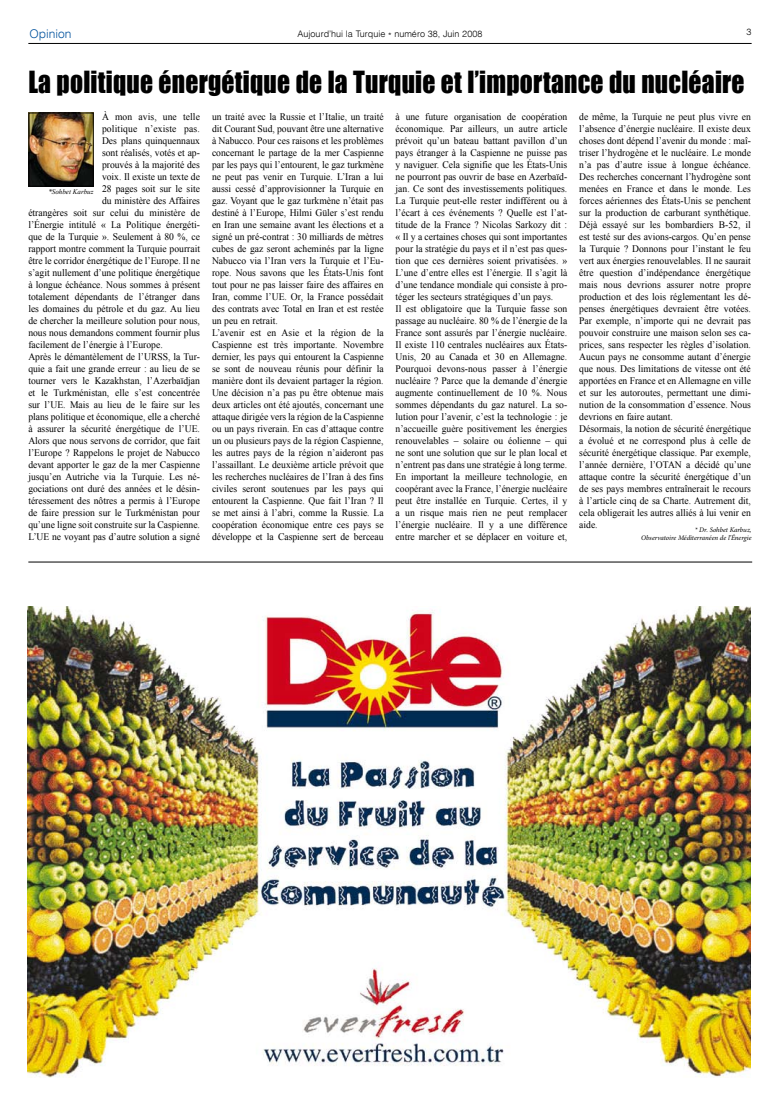
<style>
.page{position:relative;width:780px;height:1106px;background:#fff}
.page>*{position:absolute;margin:0;border:0;box-sizing:border-box;transform-origin:0 0}
.t1{font:28px "Impact";letter-spacing:.01em;color:#000;scale:.91 1}
.t2{font:12px "Switzerland Light Plain";color:#00529e}
.t3{font:10px/12px "Times New Roman";color:#000;scale:.96 1}
.t4{font:9px "Switzerland Light Plain";color:#000}
.t5{font:italic 7px/8.8px "Minion Pro";letter-spacing:-.005em;color:#000;text-align:right}
.t6{font:italic 7px "Times New Roman";color:#000}
</style>
<div class="page">
<hr style="left:28px;top:43px;width:723px;height:1px;background:#000">
<hr style="left:28px;top:562px;width:724px;height:1px;background:#000">
<img style="left:27px;top:606px;width:723px;height:471px">
<img style="left:31px;top:115px;width:60px;height:69px">
<div style="left:29px;top:113px;width:64px;height:73px;border:1px solid #000"></div>
<p class="t2" style="left:29px;top:26px;width:44px">Opinion</p>
<p class="t4" style="left:746px;top:26px;width:7px">3</p>
<h1 class="t1" style="left:28px;top:60px;width:788px">La politique énergétique de la Turquie et l’importance du nucléaire</h1>
<p class="t3" style="left:102px;top:110px;width:103px">À mon avis, une telle</p>
<p class="t3" style="left:102px;top:122px;width:103px">politique n’existe pas.</p>
<p class="t3" style="left:102px;top:134px;width:103px">Des plans quinquennaux</p>
<p class="t3" style="left:102px;top:146px;width:103px">sont réalisés, votés et ap-</p>
<p class="t3" style="left:102px;top:158px;width:103px">prouvés à la majorité des</p>
<p class="t3" style="left:102px;top:170px;width:103px">voix. Il existe un texte de</p>
<p class="t3" style="left:102px;top:182px;width:103px">28 pages soit sur le site</p>
<p class="t3" style="left:102px;top:194px;width:103px">du ministère des Affaires</p>
<p class="t3" style="left:28px;top:206px;width:180px">étrangères soit sur celui du ministère de</p>
<p class="t3" style="left:28px;top:218px;width:180px">l’Énergie intitulé « La Politique énergéti-</p>
<p class="t3" style="left:28px;top:230px;width:180px">que de la Turquie ». Seulement à 80 %, ce</p>
<p class="t3" style="left:28px;top:242px;width:180px">rapport montre comment la Turquie pourrait</p>
<p class="t3" style="left:28px;top:254px;width:180px">être le corridor énergétique de l’Europe. Il ne</p>
<p class="t3" style="left:28px;top:266px;width:180px">s’agit nullement d’une politique énergétique</p>
<p class="t3" style="left:28px;top:278px;width:180px">à longue échéance. Nous sommes à présent</p>
<p class="t3" style="left:28px;top:290px;width:180px">totalement dépendants de l’étranger dans</p>
<p class="t3" style="left:28px;top:302px;width:180px">les domaines du pétrole et du gaz. Au lieu</p>
<p class="t3" style="left:28px;top:314px;width:180px">de chercher la meilleure solution pour nous,</p>
<p class="t3" style="left:28px;top:326px;width:180px">nous nous demandons comment fournir plus</p>
<p class="t3" style="left:28px;top:338px;width:141px">facilement de l’énergie à l’Europe.</p>
<p class="t3" style="left:28px;top:350px;width:180px">Après le démantèlement de l’URSS, la Tur-</p>
<p class="t3" style="left:28px;top:362px;width:180px">quie a fait une grande erreur : au lieu de se</p>
<p class="t3" style="left:28px;top:374px;width:180px">tourner vers le Kazakhstan, l’Azerbaïdjan</p>
<p class="t3" style="left:28px;top:386px;width:180px">et le Turkménistan, elle s’est concentrée</p>
<p class="t3" style="left:28px;top:398px;width:180px">sur l’UE. Mais au lieu de le faire sur les</p>
<p class="t3" style="left:28px;top:410px;width:180px">plans politique et économique, elle a cherché</p>
<p class="t3" style="left:28px;top:422px;width:180px">à assurer la sécurité énergétique de l’UE.</p>
<p class="t3" style="left:28px;top:434px;width:180px">Alors que nous servons de corridor, que fait</p>
<p class="t3" style="left:28px;top:446px;width:180px">l’Europe ? Rappelons le projet de Nabucco</p>
<p class="t3" style="left:28px;top:458px;width:180px">devant apporter le gaz de la mer Caspienne</p>
<p class="t3" style="left:28px;top:470px;width:180px">jusqu’en Autriche via la Turquie. Les né-</p>
<p class="t3" style="left:28px;top:482px;width:180px">gociations ont duré des années et le désin-</p>
<p class="t3" style="left:28px;top:494px;width:180px">téressement des nôtres a permis à l’Europe</p>
<p class="t3" style="left:28px;top:506px;width:180px">de faire pression sur le Turkménistan pour</p>
<p class="t3" style="left:28px;top:518px;width:180px">qu’une ligne soit construite sur la Caspienne.</p>
<p class="t3" style="left:28px;top:530px;width:180px">L’UE ne voyant pas d’autre solution a signé</p>
<p class="t4" style="left:297px;top:28px;width:186px">Aujourd’hui la Turquie * numéro 38, Juin 2008</p>
<p class="t3" style="left:212px;top:110px;width:180px">un traité avec la Russie et l’Italie, un traité dit Courant Sud, pouvant être une alternative à Nabucco. Pour ces raisons et les problèmes concernant le partage de la mer Caspienne par les pays qui l’entourent, le gaz turkmène ne peut pas venir en Turquie. L’Iran a lui aussi cessé d’approvisionner la Turquie en gaz. Voyant que le gaz turkmène n’était pas destiné à l’Europe, Hilmi Güler s’est rendu en Iran une semaine avant les élections et a signé un pré-contrat : 30 milliards de mètres cubes de gaz seront acheminés par la ligne Nabucco via l’Iran vers la Turquie et l’Eu&shy;rope. Nous savons que les États-Unis font tout pour ne pas laisser faire des affaires en Iran, comme l’UE. Or, la France possédait des contrats avec Total en Iran et est restée un peu en retrait.<br>L’avenir est en Asie et la région de la Caspienne est très importante. Novembre dernier, les pays qui entourent la Caspienne se sont de nouveau réunis pour définir la manière dont ils devaient partager la région.<br>Une décision n’a pas pu être obtenue mais deux articles ont été ajoutés, concernant une attaque dirigée vers la région de la Caspienne ou un pays riverain. En cas d’attaque contre un ou plusieurs pays de la région Caspienne, les autres pays de la région n’aideront pas l’assaillant. Le deuxième article prévoit que les recherches nucléaires de l’Iran à des fins civiles seront soutenues par les pays qui entourent la Caspienne. Que fait l’Iran ? Il se met ainsi à l’abri, comme la Russie. La coopération économique entre ces pays se développe et la Caspienne sert de berceau</p>
<p class="t3" style="left:395px;top:110px;width:180px">à une future organisation de coopération économique. Par ailleurs, un autre article prévoit qu’un bateau battant pavillon d’un pays étranger à la Caspienne ne puisse pas y naviguer. Cela signifie que les États-Unis ne pourront pas ouvrir de base en Azerbaïd&shy;jan. Ce sont des investissements politiques.<br>La Turquie peut-elle rester indifférent ou à l’écart à ces événements ? Quelle est l’at&shy;titude de la France ? Nicolas Sarkozy dit : « Il y a certaines choses qui sont importantes pour la stratégie du pays et il n’est pas ques&shy;tion que ces dernières soient privatisées. » L’une d’entre elles est l’énergie. Il s’agit là d’une tendance mondiale qui consiste à pro&shy;téger les secteurs stratégiques d’un pays.<br>Il est obligatoire que la Turquie fasse son passage au nucléaire. 80 % de l’énergie de la France sont assurés par l’énergie nucléaire.<br>Il existe 110 centrales nucléaires aux États-Unis, 20 au Canada et 30 en Allemagne.<br>Pourquoi devons-nous passer à l’énergie nucléaire ? Parce que la demande d’énergie augmente continuellement de 10 %. Nous sommes dépendants du gaz naturel. La so&shy;lution pour l’avenir, c’est la technologie : je n’accueille guère positivement les énergies renouvelables – solaire ou éolienne – qui ne sont une solution que sur le plan local et n’entrent pas dans une stratégie à long terme.<br>En important la meilleure technologie, en coopérant avec la France, l’énergie nucléaire peut être installée en Turquie. Certes, il y a un risque mais rien ne peut remplacer l’énergie nucléaire. Il y a une différence entre marcher et se déplacer en voiture et,</p>
<p class="t3" style="left:579px;top:110px;width:180px">de même, la Turquie ne peut plus vivre en l’absence d’énergie nucléaire. Il existe deux choses dont dépend l’avenir du monde : maî&shy;triser l’hydrogène et le nucléaire. Le monde n’a pas d’autre issue à longue échéance.<br>Des recherches concernant l’hydrogène sont menées en France et dans le monde. Les forces aériennes des États-Unis se penchent sur la production de carburant synthétique.<br>Déjà essayé sur les bombardiers B-52, il est testé sur des avions-cargos. Qu’en pense la Turquie ? Donnons pour l’instant le feu vert aux énergies renouvelables. Il ne saurait être question d’indépendance énergétique mais nous devrions assurer notre propre production et des lois réglementant les dé&shy;penses énergétiques devraient être votées.<br>Par exemple, n’importe qui ne devrait pas pouvoir construire une maison selon ses ca&shy;prices, sans respecter les règles d’isolation.<br>Aucun pays ne consomme autant d’énergie que nous. Des limitations de vitesse ont été apportées en France et en Allemagne en ville et sur les autoroutes, permettant une dimi&shy;nution de la consommation d’essence. Nous devrions en faire autant.<br>Désormais, la notion de sécurité énergétique a évolué et ne correspond plus à celle de sécurité énergétique classique. Par exemple, l’année dernière, l’OTAN a décidé qu’une attaque contre la sécurité énergétique d’un de ses pays membres entraînerait le recours à l’article cinq de sa Charte. Autrement dit, cela obligerait les autres alliés à lui venir en aide.</p>
<p class="t6" style="left:48px;top:187px;width:47px">*Sohbet Karbuz</p>
<p class="t5" style="left:641px;top:525px;width:112px">* Dr. Sohbet Karbuz,<br>Observatoire Méditerranéen de l’Énergie</p>
</div>
